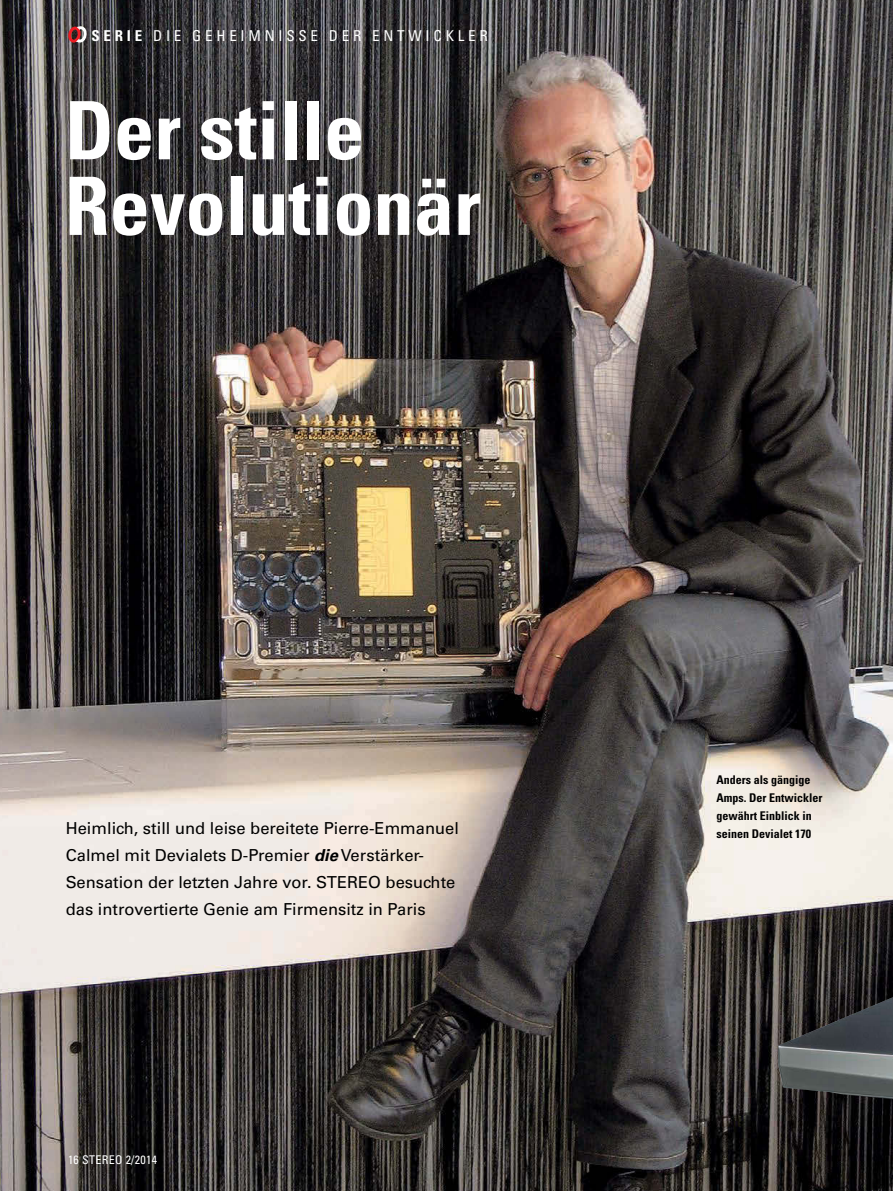
<style>
.page{position:relative;width:893px;height:1191px;background:#fff}
.page>*{position:absolute;margin:0;border:0;box-sizing:border-box;transform-origin:0 0}
.t1{font:700 condensed 80.55px/75.6px "Univers LT Std";color:#fff}
.t2{font:16.5px/27px "Univers LT Std";color:#000}
.t3{font:condensed 15px "Univers LT Std";letter-spacing:.25em;color:#fff}
.t4{font:700 condensed 12px/17.7px "Univers LT Std";color:#000}
.t5{font:condensed 12px "Univers LT Std";letter-spacing:.025em;color:#fff}
.s1{font-weight:700}
.s2{font-weight:700;font-style:italic}
</style>
<div class="page">
<img style="left:0;top:0;width:893px;height:1190px">
<svg style="left:68px;top:26px;width:19px;height:17px"></svg>
<img style="left:778px;top:991px;width:115px;height:109px">
<p class="t3" style="left:91px;top:26px;width:398px"><span class="s1">SERIE</span> DIE GEHEIMNISSE DER ENTWICKLER</p>
<h1 class="t1" style="left:65px;top:92px;width:417px">Der stille<br>Revolutionär</h1>
<p class="t2" style="left:66px;top:814px;width:395px">Heimlich, still und leise bereitete Pierre-Emmanuel Calmel mit Devialets D-Premier <span class="s2">die</span> Verstärker-Sensation der letzten Jahre vor. STEREO besuchte das introvertierte Genie am Firmensitz in Paris</p>
<p class="t5" style="left:68px;top:1151px;width:91px">16 STEREO 2/2014</p>
<p class="t4" style="left:716px;top:771px;width:107px">Anders als gängige<br>Amps. Der Entwickler gewährt Einblick in seinen Devialet 170</p>
</div>
